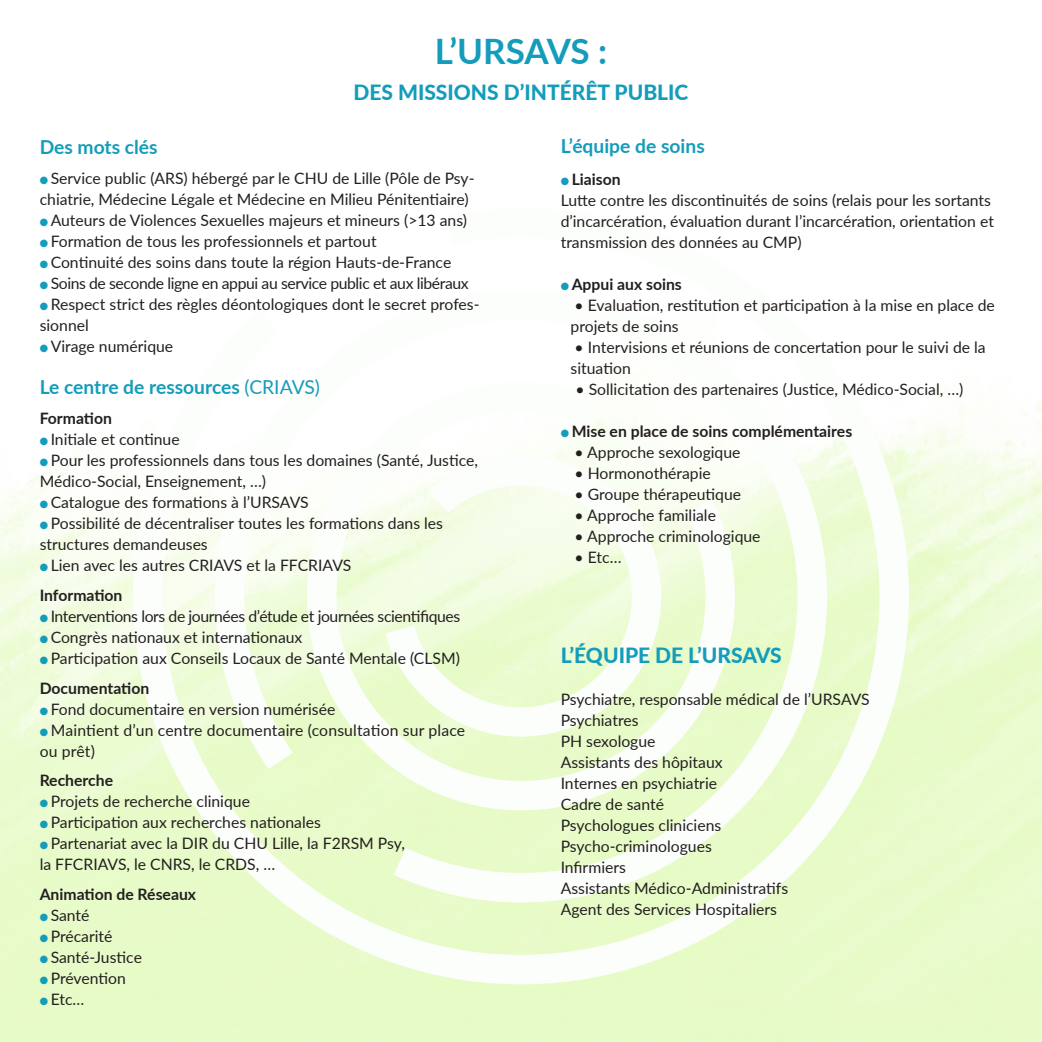
<style>
.page{position:relative;width:1042px;height:1042px;background:#fff}
.page>*{position:absolute;margin:0;border:0;box-sizing:border-box;transform-origin:0 0}
.t1{font:700 35px "Lato";letter-spacing:-.015em;color:#149cbb}
.t2{font:800 21px "Lato";color:#149cbb}
.t3{font:700 19.25px "Lato";color:#149cbb}
.t4{font:15.75px/21px "Lato";color:#231f20}
.t5{font:700 15.75px "Lato";color:#231f20}
.t6{font:15.75px "Lato";letter-spacing:-.025em;color:#231f20}
.s1{color:#149cbb}
.s2{font-weight:400}
</style>
<div class="page">
<svg style="left:133px;top:417px;width:776px;height:567px;fill:#e9fbcb"></svg>
<svg style="left:215px;top:329px;width:612px;height:573px"></svg>
<svg style="left:307px;top:382px;width:428px;height:428px"></svg>
<svg style="left:386px;top:456px;width:275px;height:281px"></svg>
<p class="t1" style="left:435px;top:25px;width:174px">L’URSAVS :</p>
<p class="t2" style="left:353px;top:77px;width:336px">DES MISSIONS D’INTÉRÊT PUBLIC</p>
<p class="t3" style="left:40px;top:133px;width:119px">Des mots clés</p>
<p class="t4" style="left:40px;top:167px;width:436px"><span class="s1">●</span> Service public (ARS) hébergé par le CHU de Lille (Pôle de Psy&shy;chiatrie, Médecine Légale et Médecine en Milieu Pénitentiaire)</p>
<p class="t4" style="left:40px;top:209px;width:429px"><span class="s1">●</span> Auteurs de Violences Sexuelles majeurs et mineurs (&gt;13 ans)</p>
<p class="t4" style="left:40px;top:230px;width:338px"><span class="s1">●</span> Formation de tous les professionnels et partout</p>
<p class="t4" style="left:40px;top:251px;width:413px"><span class="s1">●</span> Continuité des soins dans toute la région Hauts-de-France</p>
<p class="t6" style="left:40px;top:272px;width:430px"><span class="s1">●</span> Soins de seconde ligne en appui au service public et aux libéraux</p>
<p class="t4" style="left:40px;top:293px;width:441px"><span class="s1">●</span> Respect strict des règles déontologiques dont le secret profes&shy;sionnel</p>
<p class="t4" style="left:40px;top:335px;width:135px"><span class="s1">●</span> Virage numérique</p>
<p class="t3" style="left:40px;top:373px;width:282px">Le centre de ressources <span class="s2">(CRIAVS)</span></p>
<p class="t5" style="left:40px;top:407px;width:74px">Formation</p>
<p class="t4" style="left:40px;top:428px;width:141px"><span class="s1">●</span> Initiale et continue</p>
<p class="t4" style="left:40px;top:449px;width:440px"><span class="s1">●</span> Pour les professionnels dans tous les domaines (Santé, Justice,<br>Médico-Social, Enseignement, …)</p>
<p class="t4" style="left:40px;top:491px;width:271px"><span class="s1">●</span> Catalogue des formations à l’URSAVS</p>
<p class="t4" style="left:40px;top:512px;width:405px"><span class="s1">●</span> Possibilité de décentraliser toutes les formations dans les structures demandeuses</p>
<p class="t4" style="left:40px;top:554px;width:313px"><span class="s1">●</span> Lien avec les autres CRIAVS et la FFCRIAVS</p>
<p class="t5" style="left:40px;top:583px;width:84px">Information</p>
<p class="t6" style="left:40px;top:605px;width:422px"><span class="s1">●</span> Interventions lors de journées d’étude et journées scientifiques</p>
<p class="t4" style="left:40px;top:626px;width:264px"><span class="s1">●</span> Congrès nationaux et internationaux</p>
<p class="t4" style="left:40px;top:647px;width:422px"><span class="s1">●</span> Participation aux Conseils Locaux de Santé Mentale (CLSM)</p>
<p class="t5" style="left:40px;top:676px;width:111px">Documentation</p>
<p class="t4" style="left:40px;top:698px;width:297px"><span class="s1">●</span> Fond documentaire en version numérisée</p>
<p class="t4" style="left:40px;top:719px;width:427px"><span class="s1">●</span> Maintient d’un centre documentaire (consultation sur place ou prêt)</p>
<p class="t5" style="left:40px;top:769px;width:75px">Recherche</p>
<p class="t4" style="left:40px;top:790px;width:212px"><span class="s1">●</span> Projets de recherche clinique</p>
<p class="t4" style="left:40px;top:811px;width:283px"><span class="s1">●</span> Participation aux recherches nationales</p>
<p class="t4" style="left:40px;top:832px;width:367px"><span class="s1">●</span> Partenariat avec la DIR du CHU Lille, la F2RSM Psy,</p>
<p class="t4" style="left:40px;top:853px;width:237px">la FFCRIAVS, le CNRS, le CRDS, …</p>
<p class="t5" style="left:40px;top:883px;width:158px">Animation de Réseaux</p>
<p class="t4" style="left:40px;top:904px;width:51px"><span class="s1">●</span> Santé</p>
<p class="t4" style="left:40px;top:925px;width:74px"><span class="s1">●</span> Précarité</p>
<p class="t4" style="left:40px;top:946px;width:104px"><span class="s1">●</span> Santé-Justice</p>
<p class="t4" style="left:40px;top:967px;width:88px"><span class="s1">●</span> Prévention</p>
<p class="t4" style="left:40px;top:988px;width:46px"><span class="s1">●</span> Etc…</p>
<p class="t3" style="left:561px;top:132px;width:146px">L’équipe de soins</p>
<p class="t5" style="left:561px;top:167px;width:61px"><span class="s1">●</span> Liaison</p>
<p class="t4" style="left:561px;top:189px;width:435px">Lutte contre les discontinuités de soins (relais pour les sortants d’incarcération, évaluation durant l’incarcération, orientation et transmission des données au CMP)</p>
<p class="t5" style="left:561px;top:272px;width:123px"><span class="s1">●</span> Appui aux soins</p>
<p class="t4" style="left:570px;top:294px;width:426px">• Evaluation, restitution et participation à la mise en place de projets de soins</p>
<p class="t4" style="left:570px;top:336px;width:417px">• Intervisions et réunions de concertation pour le suivi de la situation</p>
<p class="t4" style="left:575px;top:378px;width:389px">• Sollicitation des partenaires (Justice, Médico-Social, …)</p>
<p class="t5" style="left:561px;top:419px;width:293px"><span class="s1">●</span> Mise en place de soins complémentaires</p>
<p class="t4" style="left:575px;top:441px;width:167px">• Approche sexologique</p>
<p class="t4" style="left:575px;top:462px;width:138px">• Hormonothérapie</p>
<p class="t4" style="left:575px;top:483px;width:168px">• Groupe thérapeutique</p>
<p class="t4" style="left:575px;top:504px;width:143px">• Approche familiale</p>
<p class="t4" style="left:575px;top:525px;width:187px">• Approche criminologique</p>
<p class="t4" style="left:575px;top:546px;width:48px">• Etc…</p>
<p class="t2" style="left:561px;top:639px;width:223px">L’ÉQUIPE DE L’URSAVS</p>
<p class="t4" style="left:561px;top:688px;width:311px">Psychiatre, responsable médical de l’URSAVS</p>
<p class="t4" style="left:561px;top:709px;width:79px">Psychiatres</p>
<p class="t4" style="left:561px;top:730px;width:96px">PH sexologue</p>
<p class="t4" style="left:561px;top:751px;width:163px">Assistants des hôpitaux</p>
<p class="t4" style="left:561px;top:772px;width:158px">Internes en psychiatrie</p>
<p class="t4" style="left:561px;top:793px;width:105px">Cadre de santé</p>
<p class="t4" style="left:561px;top:814px;width:162px">Psychologues cliniciens</p>
<p class="t4" style="left:561px;top:835px;width:153px">Psycho-criminologues</p>
<p class="t4" style="left:561px;top:856px;width:67px">Infirmiers</p>
<p class="t4" style="left:561px;top:877px;width:229px">Assistants Médico-Administratifs</p>
<p class="t4" style="left:561px;top:898px;width:218px">Agent des Services Hospitaliers</p>
</div>
